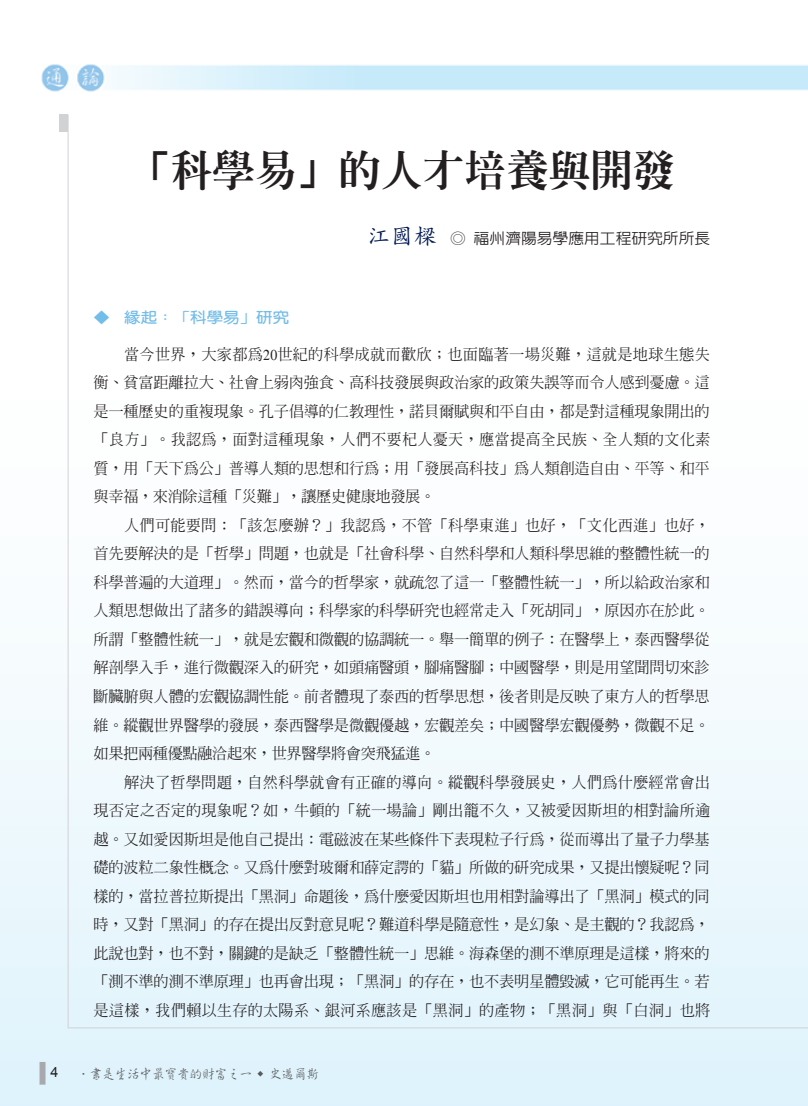
<style>
.page{position:relative;width:808px;height:1106px;background:#fff}
.page>*{position:absolute;margin:0;border:0;box-sizing:border-box;transform-origin:0 0}
._01-標題{font:800 42px "AR Ming B5";color:#231f20}
._04-內文{font:500 15.3px/28.5px "AR Ming B5";letter-spacing:-.02em;color:#231f20;text-align:justify}
._03-作者{font:500 15px "AR New Hei B5";color:#231f20;scale:1.05 1}
._0000標{font:700 14.85px "AR Yuan B5";color:#73bde9;scale:1.11 1}
.t1{font:14.25px "Arial";color:#231f20}
.名人語錄{font:500 13.5px "AR Xing Shu B5";letter-spacing:-.075em;color:#57585a}
.s1{font-family:"AR Kai B5";font-size:22.5px;color:#001954}
.s2{font-family:"Times";font-weight:400}
</style>
<div class="page">
<div style="left:0;top:122px;width:808px;height:984px;background:linear-gradient(to bottom,#fff,#e3f4fc)"></div>
<svg style="left:807px;top:130px;width:1px;height:976px"></svg>
<div style="left:40px;top:1061px;width:6px;height:23px;background:#a8a9ad"></div>
<img style="left:0;top:64px;width:808px;height:66px">
<hr style="left:68px;top:1027px;width:740px;height:1px;background:#d1d2d4">
<hr style="left:68px;top:115px;width:1px;height:912px;background:#d1d2d4">
<div style="left:60px;top:115px;width:8px;height:17px;background:#d1d2d4"></div>
<p class="_01-標題" style="left:129px;top:149px;width:547px">「科學易」的人才培養與開發</p>
<p class="_03-作者" style="left:367px;top:230px;width:328px"><span class="s1">江國樑</span> ◎ 福州濟陽易學應用工程研究所所長</p>
<p class="_0000標" style="left:94px;top:310px;width:178px">◆ 緣起：「科學易」研究</p>
<p class="_04-內文" style="left:94px;top:340px;width:618px;text-indent:31px">當今世界，大家都為<span class="s2">20</span>世紀的科學成就而歡欣；也面臨著一場災難，這就是地球生態失衡、貧富距離拉大、社會上弱肉強食、高科技發展與政治家的政策失誤等而令人感到憂慮。這是一種歷史的重複現象。孔子倡導的仁教理性，諾貝爾賦與和平自由，都是對這種現象開出的「良方」。我認為，面對這種現象，人們不要杞人憂天，應當提高全民族、全人類的文化素質，用「天下為公」普導人類的思想和行為；用「發展高科技」為人類創造自由、平等、和平與幸福，來消除這種「災難」，讓歷史健康地發展。</p>
<p class="_04-內文" style="left:94px;top:511px;width:618px;text-indent:31px">人們可能要問：「該怎麼辦？」我認為，不管「科學東進」也好，「文化西進」也好，首先要解決的是「哲學」問題，也就是「社會科學、自然科學和人類科學思維的整體性統一的科學普遍的大道理」。然而，當今的哲學家，就疏忽了這一「整體性統一」，所以給政治家和人類思想做出了諸多的錯誤導向；科學家的科學研究也經常走入「死胡同」，原因亦在於此。所謂「整體性統一」，就是宏觀和微觀的協調統一。舉一簡單的例子：在醫學上，泰西醫學從解剖學入手，進行微觀深入的研究，如頭痛醫頭，腳痛醫腳；中國醫學，則是用望聞問切來診斷臟腑與人體的宏觀協調性能。前者體現了泰西的哲學思想，後者則是反映了東方人的哲學思維。縱觀世界醫學的發展，泰西醫學是微觀優越，宏觀差矣；中國醫學宏觀優勢，微觀不足。如果把兩種優點融洽起來，世界醫學將會突飛猛進。</p>
<p class="_04-內文" style="left:94px;top:767px;width:618px;text-indent:31px">解決了哲學問題，自然科學就會有正確的導向。縱觀科學發展史，人們為什麼經常會出現否定之否定的現象呢？如，牛頓的「統一場論」剛出籠不久，又被愛因斯坦的相對論所逾越。又如愛因斯坦是他自己提出：電磁波在某些條件下表現粒子行為，從而導出了量子力學基礎的波粒二象性概念。又為什麼對玻爾和薛定諤的「貓」所做的研究成果，又提出懷疑呢？同樣的，當拉普拉斯提出「黑洞」命題後，為什麼愛因斯坦也用相對論導出了「黑洞」模式的同時，又對「黑洞」的存在提出反對意見呢？難道科學是隨意性，是幻象、是主觀的？我認為，此說也對，也不對，關鍵的是缺乏「整體性統一」思維。海森堡的測不準原理是這樣，將來的「測不準的測不準原理」也再會出現；「黑洞」的存在，也不表明星體毀滅，它可能再生。若是這樣，我們賴以生存的太陽系、銀河系應該是「黑洞」的產物；「黑洞」與「白洞」也將</p>
<p class="t1" style="left:50px;top:1063px;width:9px">4</p>
<p class="名人語錄" style="left:77px;top:1067px;width:244px">．書是生活中最寶貴的財富之一 <sup>◆</sup> 史邁爾斯</p>
</div>
